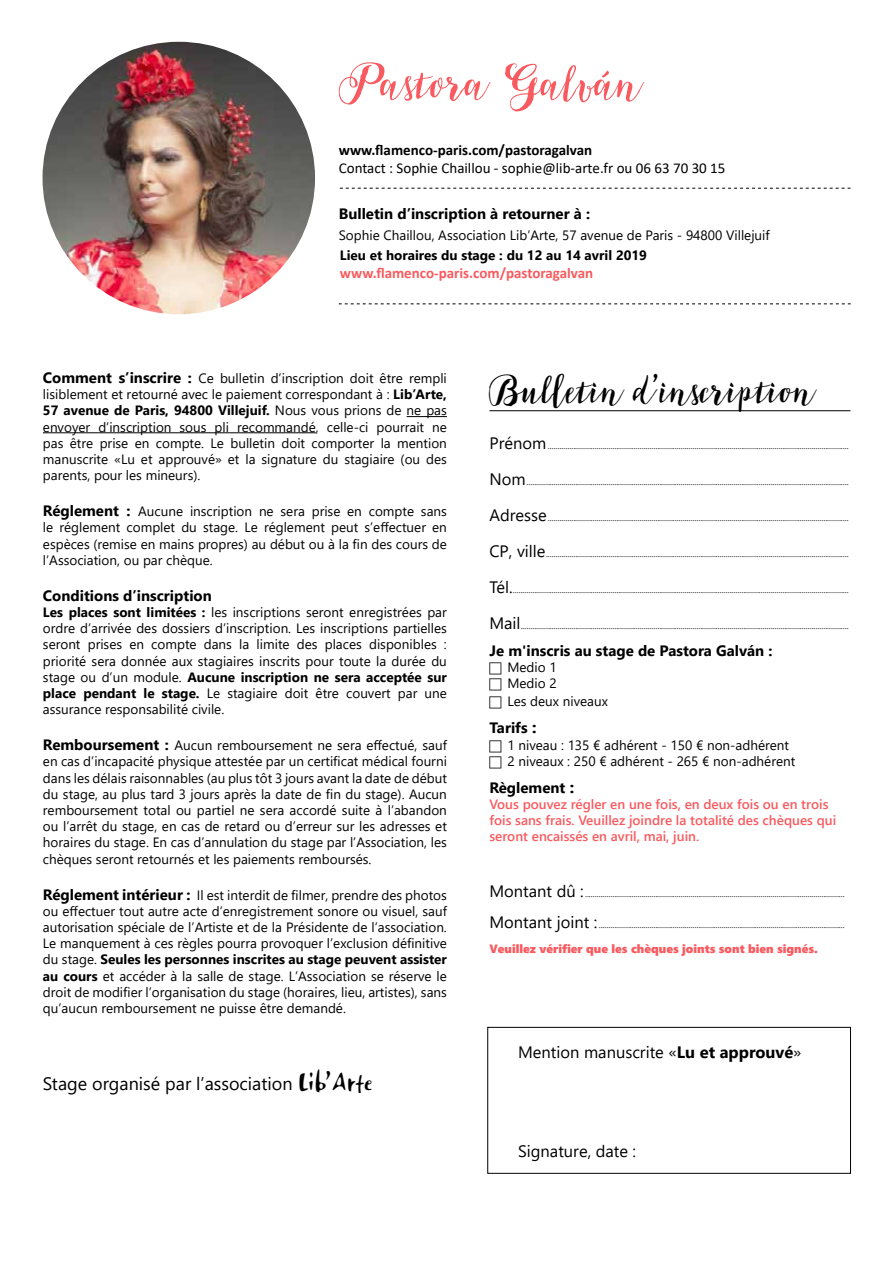
<style>
.page{position:relative;width:893px;height:1263px;background:#fff}
.page>*{position:absolute;margin:0;border:0;box-sizing:border-box;transform-origin:0 0}
.t1{font:54px "Bach Script";color:#f85a5f}
.t2{font:45px "Bach Script";color:#000}
.t3{font:18px "Segoe UI";color:#000}
.t4{font:16.5px "Segoe UI";color:#000}
.t5{font:700 15px "Segoe UI";color:#000}
.t6{font:15px "Calibri";color:#000}
.t7{font:700 15px "Calibri";color:#000}
.t8{font:700 15px "Calibri";color:#f85a5f}
.t9{font:13.5px/16.2px "Segoe UI";color:#000;text-align:justify}
.t10{font:600 13.5px/16.2px "Segoe UI";color:#f85a5f}
.t11{font:700 13.5px "Segoe UI";color:#000}
.t12{font:12px "Segoe UI Black";color:#f85a5f}
.t13{font:9px "Segoe UI";color:#000}
.s1{font-weight:700;font-size:15px}
.s2{font-weight:700}
.s3{font-family:"Airstream ITC Std";font-size:24px}
.s4{font-size:16.5px}
</style>
<div class="page">
<hr style="left:407px;top:416px;width:40px;height:1px;background:#000">
<hr style="left:43px;top:432px;width:273px;height:1px;background:#000">
<hr style="left:489px;top:410px;width:361px;height:1px;background:#000">
<div style="left:487px;top:1027px;width:364px;height:147px;border:1px solid #000"></div>
<svg style="left:339px;top:303px;width:512px;height:1px"></svg>
<svg style="left:340px;top:188px;width:510px;height:1px"></svg>
<img style="left:43px;top:42px;width:272px;height:272px;border-radius:136px">
<h1 class="t1" style="left:339px;top:54px;width:306px">Pastora Galván</h1>
<p class="t7" style="left:339px;top:139px;width:255px">www.flamenco-paris.com/pastoragalvan</p>
<p class="t6" style="left:339px;top:157px;width:388px">Contact : Sophie Chaillou - sophie@lib-arte.fr ou 06 63 70 30 15</p>
<p class="t5" style="left:339px;top:199px;width:253px">Bulletin d’inscription à retourner à :</p>
<p class="t9" style="left:339px;top:226px;width:432px">Sophie Chaillou, Association Lib’Arte, 57 avenue de Paris - 94800 Villejuif</p>
<p class="t11" style="left:340px;top:243px;width:309px">Lieu et horaires du stage : du 12 au 14 avril 2019</p>
<p class="t8" style="left:340px;top:263px;width:255px">www.flamenco-paris.com/pastoragalvan</p>
<p class="t9" style="left:43px;top:369px;width:405px"><span class="s1">Comment s’inscrire :</span> Ce bulletin d’inscription doit être rempli lisiblement et retourné avec le paiement correspondant à : <span class="s2">Lib’Arte, 57 avenue de Paris, 94800 Villejuif.</span> Nous vous prions de ne pas envoyer d’inscription sous pli recommandé, celle-ci pourrait ne pas être prise en compte. Le bulletin doit comporter la mention manuscrite «Lu et approuvé» et la signature du stagiaire (ou des parents, pour les mineurs).</p>
<p class="t9" style="left:43px;top:502px;width:405px"><span class="s1">Réglement :</span> Aucune inscription ne sera prise en compte sans le réglement complet du stage. Le réglement peut s’effectuer en espèces (remise en mains propres) au début ou à la fin des cours de l’Association, ou par chèque.</p>
<p class="t5" style="left:43px;top:581px;width:170px">Conditions d’inscription</p>
<p class="t9" style="left:43px;top:603px;width:405px"><span class="s2">Les places sont limitées :</span> les inscriptions seront enregistrées par ordre d’arrivée des dossiers d’inscription. Les inscriptions partielles seront prises en compte dans la limite des places disponibles : priorité sera donnée aux stagiaires inscrits pour toute la durée du stage ou d’un module. <span class="s2">Aucune inscription ne sera acceptée sur place pendant le stage.</span> Le stagiaire doit être couvert par une assurance responsabilité civile.</p>
<p class="t9" style="left:43px;top:736px;width:405px"><span class="s1">Remboursement :</span> Aucun remboursement ne sera effectué, sauf en cas d’incapacité physique attestée par un certificat médical fourni dans les délais raisonnables (au plus tôt 3 jours avant la date de début du stage, au plus tard 3 jours après la date de fin du stage). Aucun remboursement total ou partiel ne sera accordé suite à l’abandon ou l’arrêt du stage, en cas de retard ou d’erreur sur les adresses et horaires du stage. En cas d’annulation du stage par l’Association, les chèques seront retournés et les paiements remboursés.</p>
<p class="t9" style="left:43px;top:885px;width:405px"><span class="s1">Réglement intérieur :</span> Il est interdit de filmer, prendre des photos ou effectuer tout autre acte d’enregistrement sonore ou visuel, sauf autorisation spéciale de l’Artiste et de la Présidente de l’association.<br>Le manquement à ces règles pourra provoquer l’exclusion définitive du stage. <span class="s2">Seules les personnes inscrites au stage peuvent assister au cours</span> et accéder à la salle de stage. L’Association se réserve le droit de modifier l’organisation du stage (horaires, lieu, artistes), sans qu’aucun remboursement ne puisse être demandé.</p>
<h3 class="t3" style="left:43px;top:1067px;width:331px">Stage organisé par l’association <span class="s3">Lib’Arte</span></h3>
<h2 class="t2" style="left:489px;top:366px;width:328px">Bulletin d’inscription</h2>
<p class="t13" style="left:489px;top:437px;width:361px"><span class="s4">Prénom</span> ..........................................................................................................................................................</p>
<p class="t13" style="left:489px;top:473px;width:361px"><span class="s4">Nom</span>.....................................................................................................................................................................</p>
<p class="t13" style="left:489px;top:509px;width:361px"><span class="s4">Adresse</span>..........................................................................................................................................................</p>
<p class="t13" style="left:489px;top:545px;width:361px"><span class="s4">CP, ville</span>...........................................................................................................................................................</p>
<p class="t13" style="left:489px;top:581px;width:361px"><span class="s4">Tél.</span>............................................................................................................................................................................</p>
<p class="t13" style="left:489px;top:617px;width:361px"><span class="s4">Mail</span>........................................................................................................................................................................</p>
<p class="t5" style="left:489px;top:636px;width:284px">Je m'inscris au stage de Pastora Galván :</p>
<p class="t9" style="left:507px;top:658px;width:51px">Medio 1<br>Medio 2</p>
<p class="t9" style="left:507px;top:692px;width:102px">Les deux niveaux</p>
<p class="t5" style="left:489px;top:714px;width:49px">Tarifs <span class="s4">:</span></p>
<p class="t9" style="left:507px;top:735px;width:289px">1 niveau : 135 € adhérent - 150 € non-adhérent<br>2 niveaux : 250 € adhérent - 265 € non-adhérent</p>
<p class="t5" style="left:489px;top:773px;width:86px">Règlement <span class="s4">:</span></p>
<p class="t10" style="left:489px;top:795px;width:348px">Vous pouvez régler en une fois, en deux fois ou en trois fois sans frais. Veuillez joindre la totalité des chèques qui seront encaissés en avril, mai, juin.</p>
<p class="t13" style="left:489px;top:885px;width:357px"><span class="s4">Montant dû :</span>.....................................................................................................................................</p>
<p class="t13" style="left:489px;top:916px;width:357px"><span class="s4">Montant joint :</span>..............................................................................................................................</p>
<p class="t12" style="left:489px;top:940px;width:330px">Veuillez vérifier que les chèques joints sont bien signés.</p>
<p class="t4" style="left:518px;top:1036px;width:285px">Mention manuscrite «<span class="s2">Lu et approuvé</span>»</p>
<p class="t4" style="left:518px;top:1135px;width:120px">Signature, date :</p>
</div>
